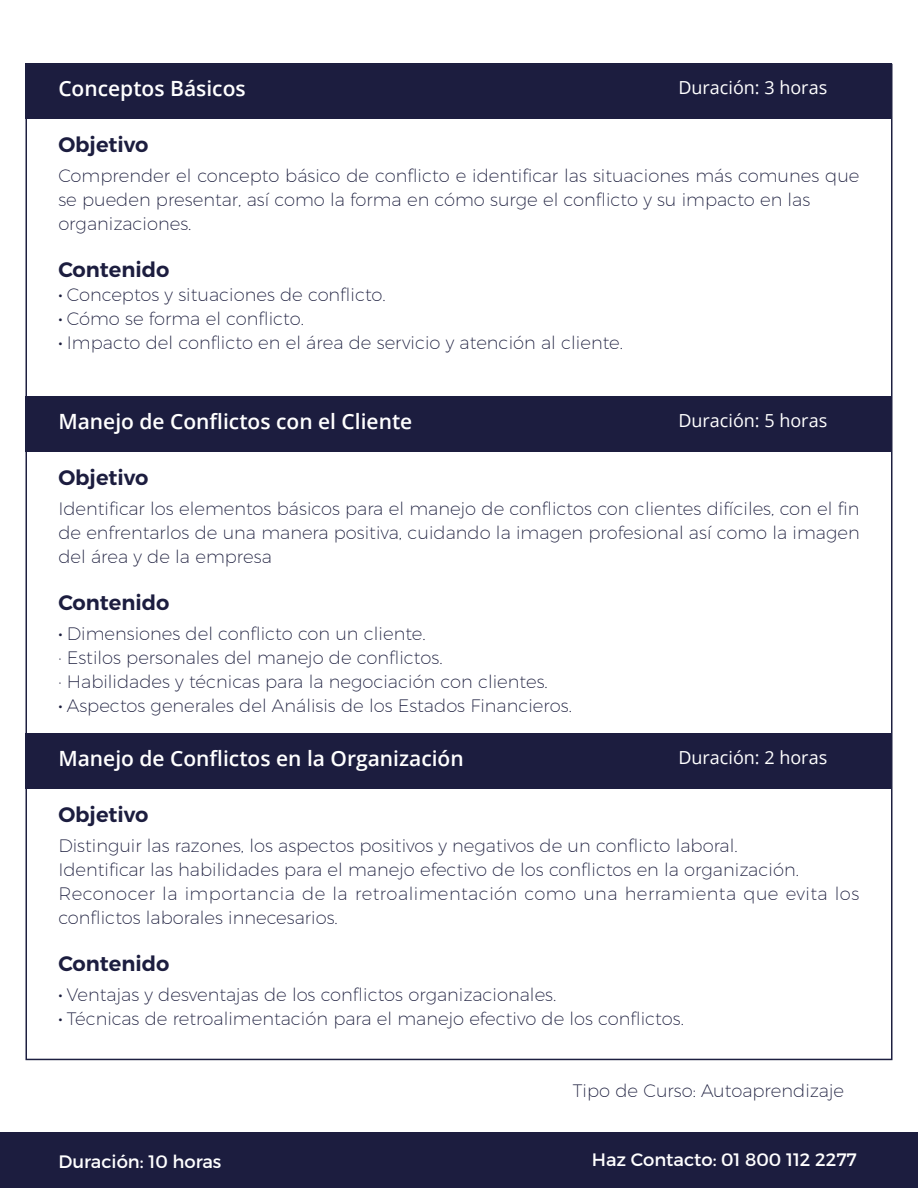
<style>
.page{position:relative;width:918px;height:1188px;background:#fff}
.page>*{position:absolute;margin:0;border:0;box-sizing:border-box;transform-origin:0 0}
.t1{font:600 21px "Open Sans";color:#fff}
.t2{font:600 21px "Montserrat";color:#1c1d3f}
.t3{font:200 18px/24px "Montserrat";color:#1a1c3c}
.t4{font:18px "Open Sans";color:#fff}
.t5{font:18px "Montserrat";color:#fff}
.s1{font-weight:600}
</style>
<div class="page">
<div style="left:26px;top:64px;width:866px;height:55px;background:#1c1d3f"></div>
<div style="left:26px;top:396px;width:866px;height:56px;background:#1c1d3f"></div>
<div style="left:26px;top:734px;width:866px;height:55px;background:#1c1d3f"></div>
<div style="left:0;top:1132px;width:918px;height:56px;background:#1c1d3f"></div>
<p class="t1" style="left:58px;top:74px;width:189px">Conceptos Básicos</p>
<p class="t4" style="left:678px;top:76px;width:150px">Duración: 3 horas</p>
<p class="t2" style="left:58px;top:132px;width:92px">Objetivo</p>
<p class="t3" style="left:58px;top:164px;width:803px">Comprender el concepto básico de conflicto e identificar las situaciones más comunes que se pueden presentar, así como la forma en cómo surge el conflicto y su impacto en las organizaciones.</p>
<p class="t2" style="left:58px;top:257px;width:113px">Contenido</p>
<p class="t3" style="left:58px;top:282px;width:566px"><span class="s1">·</span> Conceptos y situaciones de conflicto.<br><span class="s1">·</span> Cómo se forma el conflicto.<br><span class="s1">·</span> Impacto del conflicto en el área de servicio y atención al cliente.</p>
<p class="t1" style="left:58px;top:407px;width:356px">Manejo de Conflictos con el Cliente</p>
<p class="t4" style="left:678px;top:408px;width:150px">Duración: 5 horas</p>
<p class="t2" style="left:58px;top:464px;width:92px">Objetivo</p>
<p class="t3" style="left:58px;top:496px;width:803px;text-align:justify">Identificar los elementos básicos para el manejo de conflictos con clientes difíciles, con el fin de enfrentarlos de una manera positiva, cuidando la imagen profesional así como la imagen del área y de la empresa</p>
<p class="t2" style="left:58px;top:589px;width:113px">Contenido</p>
<p class="t3" style="left:58px;top:621px;width:515px"><span class="s1">·</span> Dimensiones del conflicto con un cliente.<br>· Estilos personales del manejo de conflictos.<br>· Habilidades y técnicas para la negociación con clientes.<br><span class="s1">·</span> Aspectos generales del Análisis de los Estados Financieros.</p>
<p class="t1" style="left:58px;top:744px;width:407px">Manejo de Conflictos en la Organización</p>
<p class="t4" style="left:678px;top:745px;width:150px">Duración: 2 horas</p>
<p class="t2" style="left:58px;top:802px;width:92px">Objetivo</p>
<p class="t3" style="left:58px;top:833px;width:802px">Distinguir las razones, los aspectos positivos y negativos de un conflicto laboral.<br>Identificar las habilidades para el manejo efectivo de los conflictos en la organización.<br>Reconocer la importancia de la retroalimentación como una herramienta que evita los conflictos laborales innecesarios.</p>
<p class="t2" style="left:58px;top:951px;width:113px">Contenido</p>
<p class="t3" style="left:58px;top:982px;width:627px"><span class="s1">·</span> Ventajas y desventajas de los conflictos organizacionales.<br><span class="s1">·</span> Técnicas de retroalimentación para el manejo efectivo de los conflictos.</p>
<p class="t3" style="left:573px;top:1078px;width:273px">Tipo de Curso: Autoaprendizaje</p>
<p class="t5" style="left:58px;top:1150px;width:164px">Duración: 10 horas</p>
<p class="t5" style="left:592px;top:1149px;width:267px">Haz Contacto: 01 800 112 2277</p>
</div>
